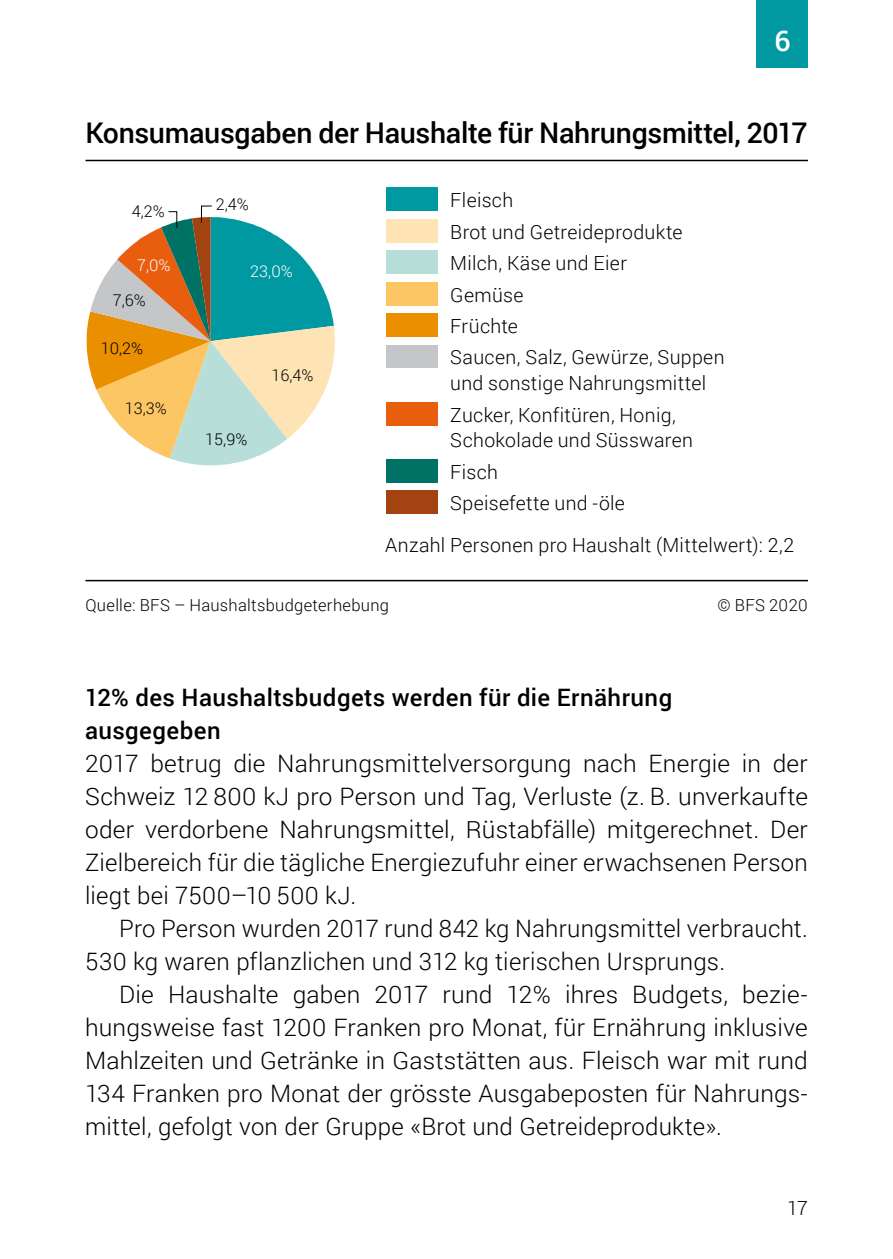
<style>
.page{position:relative;width:893px;height:1259px;background:#fff}
.page>*{position:absolute;margin:0;border:0;box-sizing:border-box;transform-origin:0 0}
.t1{font:500 28.5px "Roboto";letter-spacing:-.01em;color:#000}
.t2{font:500 28.5px "Roboto";color:#fff}
.Grundtext_Einzug{font:300 24px/33px "Roboto";letter-spacing:.01em;color:#000}
.Grundtext_D{font:300 24px/33px "Roboto";letter-spacing:.01em;color:#000;text-align:justify}
.Untertitel_4_fett_kl{font:500 24px/33px "Roboto";letter-spacing:.02em;color:#000}
.t3{font:300 19.5px/31.5px "Roboto";letter-spacing:.015em;color:#000}
.t4{font:300 16.5px "Roboto";letter-spacing:.02em;color:#000}
.t5{font:300 16.2px "Roboto";color:#000}
.t6{font:300 16.2px "Roboto";color:#fff}
</style>
<div class="page">
<div style="left:757px;top:0;width:51px;height:68px;background:#0098a1"></div>
<div style="left:386px;top:188px;width:51px;height:23px;background:#0098a1"></div>
<div style="left:386px;top:219px;width:51px;height:23px;background:#fee3b4"></div>
<div style="left:386px;top:251px;width:51px;height:23px;background:#b8ded9"></div>
<div style="left:386px;top:282px;width:51px;height:23px;background:#fbc663"></div>
<div style="left:386px;top:314px;width:51px;height:23px;background:#e98f00"></div>
<div style="left:386px;top:345px;width:51px;height:23px;background:#c5c6c8"></div>
<div style="left:386px;top:402px;width:51px;height:23px;background:#e95d0f"></div>
<div style="left:386px;top:459px;width:51px;height:23px;background:#007165"></div>
<div style="left:386px;top:491px;width:51px;height:23px;background:#a24311"></div>
<hr style="left:85px;top:160px;width:723px;height:1px;background:#000">
<hr style="left:85px;top:580px;width:723px;height:1px;background:#000">
<svg style="left:87px;top:205px;width:248px;height:260px"></svg>
<p class="t2" style="left:774px;top:21px;width:18px">6</p>
<p class="t1" style="left:85px;top:113px;width:723px">Konsumausgaben der Haushalte für Nahrungsmittel, 2017</p>
<p class="t5" style="left:132px;top:200px;width:35px">4,2%</p>
<p class="t6" style="left:137px;top:254px;width:35px">7,0%</p>
<p class="t5" style="left:113px;top:289px;width:35px">7,6%</p>
<p class="t5" style="left:101px;top:337px;width:44px">10,2%</p>
<p class="t5" style="left:125px;top:397px;width:44px">13,3%</p>
<p class="t5" style="left:216px;top:193px;width:35px">2,4%</p>
<p class="t6" style="left:250px;top:260px;width:44px">23,0%</p>
<p class="t5" style="left:205px;top:428px;width:44px">15,9%</p>
<p class="t5" style="left:272px;top:364px;width:44px">16,4%</p>
<p class="t3" style="left:450px;top:184px;width:276px">Fleisch<br>Brot und Getreideprodukte<br>Milch, Käse und Eier<br>Gemüse<br>Früchte<br>Saucen, Salz, Gewürze, Suppen</p>
<p class="t3" style="left:450px;top:367px;width:257px">und sonstige Nahrungsmittel<br>Zucker, Konfitüren, Honig,</p>
<p class="t3" style="left:450px;top:424px;width:244px">Schokolade und Süsswaren<br>Fisch<br>Speisefette und -öle</p>
<p class="t3" style="left:385px;top:529px;width:411px">Anzahl Personen pro Haushalt (Mittelwert): 2,2</p>
<p class="t4" style="left:85px;top:593px;width:305px">Quelle: BFS – Haushaltsbudgeterhebung</p>
<p class="t4" style="left:718px;top:593px;width:92px">© BFS 2020</p>
<h5 class="Untertitel_4_fett_kl" style="left:85px;top:680px;width:589px">12% des Haushaltsbudgets werden für die Ernährung ausgegeben</h5>
<p class="Grundtext_D" style="left:85px;top:746px;width:724px">2017 betrug die Nahrungsmittelversorgung nach Energie in der Schweiz 12 800 kJ pro Person und Tag, Verluste (z. B. unverkaufte oder verdorbene Nahrungsmittel, Rüstabfälle) mitgerechnet. Der Zielbereich für die tägliche Energiezufuhr einer erwachsenen Person liegt bei 7500–10 500 kJ.</p>
<p class="Grundtext_Einzug" style="left:85px;top:911px;width:724px;text-indent:34px">Pro Person wurden 2017 rund 842 kg Nahrungsmittel verbraucht.<br>530 kg waren pflanzlichen und 312 kg tierischen Ursprungs.</p>
<p class="Grundtext_Einzug" style="left:85px;top:977px;width:724px;text-align:justify;text-indent:34px">Die Haushalte gaben 2017 rund 12% ihres Budgets, bezie&shy;hungsweise fast 1200 Franken pro Monat, für Ernährung inklusive Mahlzeiten und Getränke in Gaststätten aus. Fleisch war mit rund 134 Franken pro Monat der grösste Ausgabeposten für Nahrungs&shy;mittel, gefolgt von der Gruppe «Brot und Getreideprodukte».</p>
<p class="t3" style="left:787px;top:1191px;width:22px">17</p>
</div>
